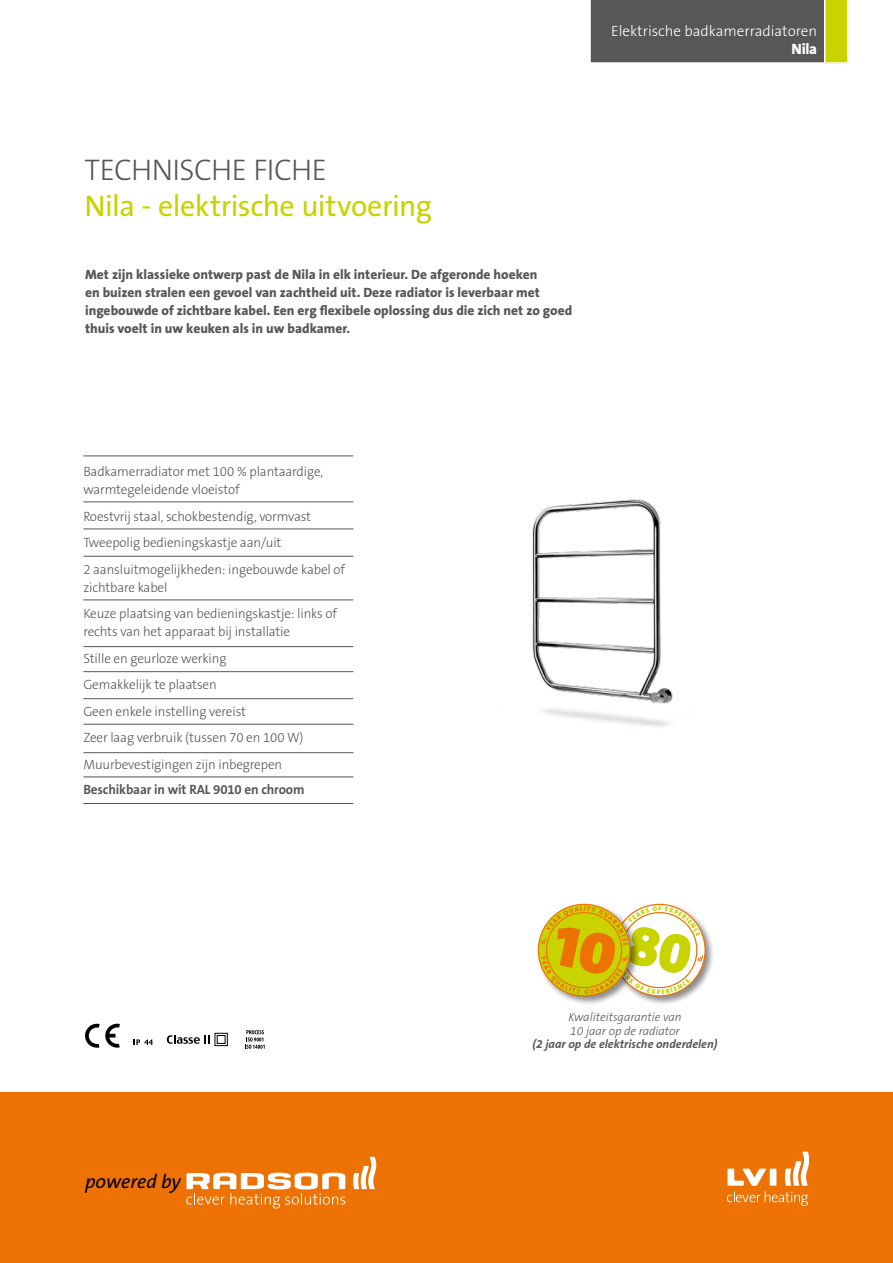
<style>
.page{position:relative;width:893px;height:1263px;background:#fff}
.page>*{position:absolute;margin:0;border:0;box-sizing:border-box;transform-origin:0 0}
.t1{font:30px "The Sans B5 Plain";letter-spacing:-.015em;color:#c8d300}
.t2{font:300 30px "The Sans B3";letter-spacing:-.02em;color:#575756}
.t3{font:italic 19.5px "The Sans B5 Plain";color:#000}
.t4{font:300 15px "The Sans B3";color:#fff}
.t5{font:800 15px "The Sans B8";color:#fff}
.t6{font:300 13.5px/26.5px "The Sans B3";letter-spacing:-.01em;color:#575756}
.t7{font:800 13.5px/18px "The Sans B8";color:#575756}
.t8{font:700 13.5px "The Sans B7";letter-spacing:-.01em;color:#575756}
.t9{font:italic 300 12px/13.5px "The Sans B3";color:#575756}
.t10{font:italic 700 12px "The Sans B7";color:#575756}
</style>
<div class="page">
<svg style="left:590px;top:0;width:258px;height:64px;background:#676755"></svg>
<div style="left:0;top:1093px;width:893px;height:170px;background:#ee7203"></div>
<svg style="left:353px;top:1157px;width:23px;height:32px"></svg>
<svg style="left:186px;top:1173px;width:159px;height:35px"></svg>
<svg style="left:728px;top:1151px;width:80px;height:55px"></svg>
<div style="left:612px;top:903px;width:103px;height:103px;background:#000;opacity:.45"></div>
<div style="left:537px;top:903px;width:103px;height:103px;background:#000;opacity:.45"></div>
<svg style="left:538px;top:904px;width:168px;height:92px"></svg>
<hr style="left:83px;top:777px;width:270px;height:1px;background:#575756">
<hr style="left:83px;top:803px;width:270px;height:1px;background:#575756">
<hr style="left:83px;top:456px;width:270px;height:1px;background:#575756">
<hr style="left:83px;top:502px;width:270px;height:1px;background:#575756">
<hr style="left:83px;top:529px;width:270px;height:1px;background:#575756">
<hr style="left:83px;top:556px;width:270px;height:1px;background:#575756">
<hr style="left:83px;top:600px;width:270px;height:1px;background:#575756">
<hr style="left:83px;top:646px;width:270px;height:1px;background:#575756">
<hr style="left:83px;top:671px;width:270px;height:1px;background:#575756">
<hr style="left:83px;top:698px;width:270px;height:1px;background:#575756">
<hr style="left:83px;top:724px;width:270px;height:1px;background:#575756">
<hr style="left:83px;top:752px;width:270px;height:1px;background:#575756">
<img style="left:532px;top:499px;width:141px;height:228px">
<svg style="left:167px;top:1033px;width:61px;height:13px"></svg>
<svg style="left:85px;top:1024px;width:35px;height:24px"></svg>
<svg style="left:134px;top:1039px;width:19px;height:6px"></svg>
<svg style="left:245px;top:1030px;width:20px;height:19px"></svg>
<p class="t4" style="left:611px;top:23px;width:208px">Elektrische badkamerradiatoren</p>
<p class="t5" style="left:792px;top:41px;width:27px">Nila</p>
<h1 class="t2" style="left:85px;top:154px;width:244px">TECHNISCHE FICHE</h1>
<h1 class="t1" style="left:85px;top:190px;width:349px">Nila - elektrische uitvoering</h1>
<p class="t7" style="left:85px;top:267px;width:489px">Met zijn klassieke ontwerp past de Nila in elk interieur. De afgeronde hoeken<br>en buizen stralen een gevoel van zachtheid uit. Deze radiator is leverbaar met ingebouwde of zichtbare kabel. Een erg flexibele oplossing dus die zich net zo goed thuis voelt in uw keuken als in uw badkamer.</p>
<p class="t6" style="left:83px;top:463px;width:241px;line-height:18px">Badkamerradiator met 100 % plantaardige, warmtegeleidende vloeistof</p>
<p class="t6" style="left:83px;top:504px;width:263px">Roestvrij staal, schokbestendig, vormvast<br>Tweepolig bedieningskastje aan/uit<br>2 aansluitmogelijkheden: ingebouwde kabel of</p>
<p class="t6" style="left:83px;top:574px;width:255px">zichtbare kabel<br>Keuze plaatsing van bedieningskastje: links of</p>
<p class="t6" style="left:83px;top:619px;width:222px">rechts van het apparaat bij installatie Stille en geurloze werking<br>Gemakkelijk te plaatsen<br>Geen enkele instelling vereist<br>Zeer laag verbruik (tussen 70 en 100 W)<br>Muurbevestigingen zijn inbegrepen</p>
<p class="t8" style="left:83px;top:782px;width:223px">Beschikbaar in wit RAL 9010 en chroom</p>
<h2 class="t3" style="left:85px;top:1171px;width:97px">powered by</h2>
<p class="t9" style="left:568px;top:1011px;width:115px">Kwaliteitsgarantie van<br>10 jaar op de radiator</p>
<p class="t10" style="left:533px;top:1038px;width:186px">(2 jaar op de elektrische onderdelen)</p>
</div>
